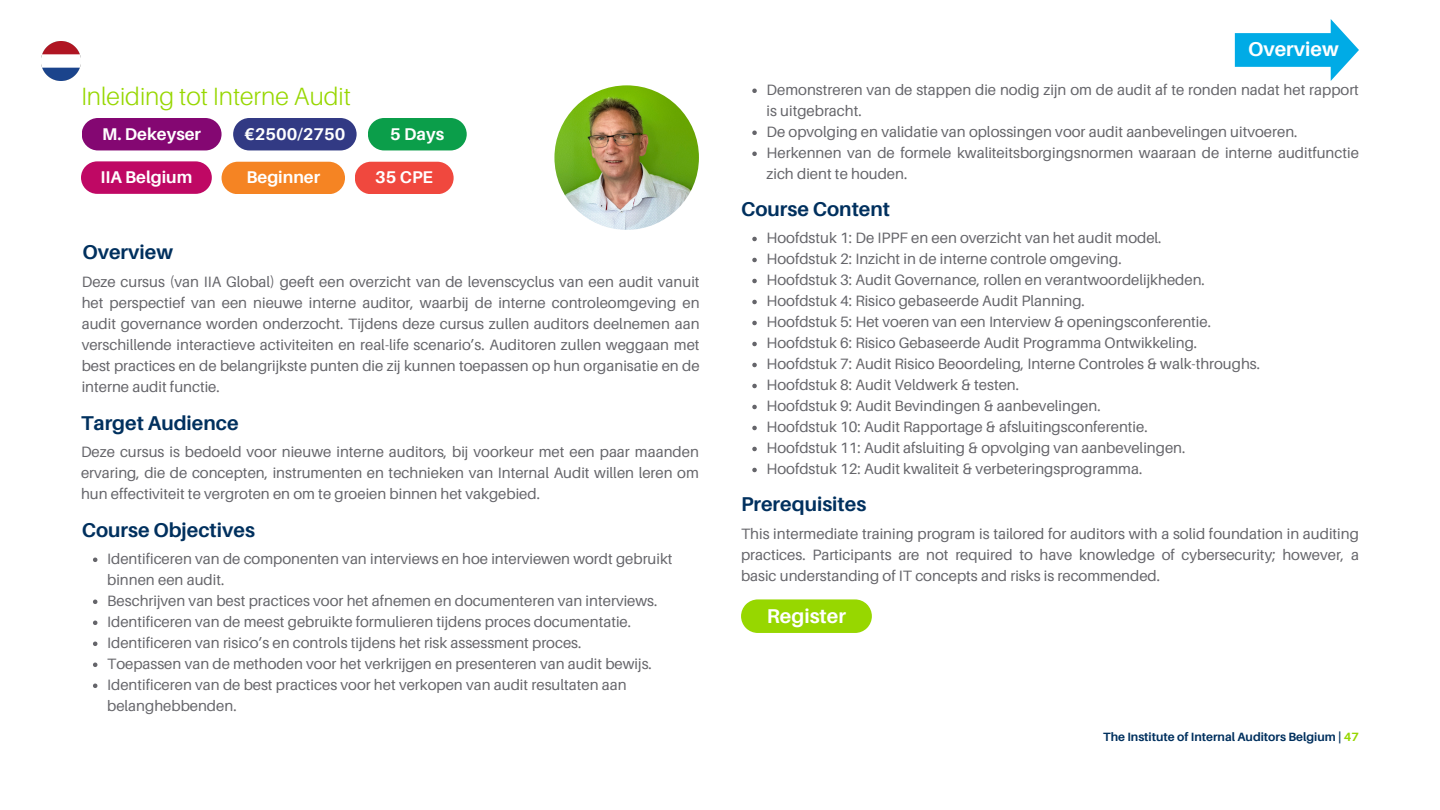
<style>
.page{position:relative;width:1440px;height:810px;background:#fff}
.page>*{position:absolute;margin:0;border:0;box-sizing:border-box;transform-origin:0 0}
.t1{font:300 25px "Aileron";color:#97d700}
.t2{font:700 20px "Aileron";color:#00305e}
.t3{font:700 20px "Aileron";color:#fff}
.t4{font:700 17px "Aileron";color:#fff}
.t5{font:15px/21px "Aileron";color:#65656a;text-align:justify}
.t6{font:700 12px "Aileron";color:#00305e}
.s1{color:#97d700}
</style>
<div class="page">
<div style="left:368px;top:118px;width:99px;height:32px;background:#0b9e4a;border-radius:16px"></div>
<div style="left:233px;top:118px;width:124px;height:32px;background:#323a84;border-radius:16px"></div>
<div style="left:82px;top:118px;width:140px;height:32px;background:#840772;border-radius:16px"></div>
<div style="left:81px;top:161px;width:131px;height:33px;background:#bf0864;border-radius:16px"></div>
<div style="left:222px;top:162px;width:123px;height:32px;background:#f58423;border-radius:16px"></div>
<svg style="left:741px;top:599px;width:131px;height:34px;background:#9ed911"></svg>
<img style="left:554px;top:85px;width:145px;height:145px;border-radius:50%">
<svg style="left:1235px;top:19px;width:124px;height:62px"></svg>
<div style="left:355px;top:162px;width:99px;height:32px;background:#f0483e;border-radius:16px"></div>
<img style="left:41px;top:41px;width:40px;height:40px">
<svg style="left:93px;top:558px;width:4px;height:4px"></svg>
<svg style="left:93px;top:600px;width:4px;height:4px"></svg>
<svg style="left:93px;top:621px;width:4px;height:4px"></svg>
<svg style="left:93px;top:642px;width:4px;height:4px"></svg>
<svg style="left:93px;top:663px;width:4px;height:4px"></svg>
<svg style="left:93px;top:684px;width:4px;height:4px"></svg>
<svg style="left:752px;top:237px;width:5px;height:4px"></svg>
<svg style="left:752px;top:258px;width:5px;height:4px"></svg>
<svg style="left:752px;top:279px;width:5px;height:4px"></svg>
<svg style="left:752px;top:300px;width:5px;height:4px"></svg>
<svg style="left:752px;top:321px;width:5px;height:4px"></svg>
<svg style="left:752px;top:342px;width:5px;height:4px"></svg>
<svg style="left:752px;top:363px;width:5px;height:4px"></svg>
<svg style="left:752px;top:384px;width:5px;height:4px"></svg>
<svg style="left:752px;top:405px;width:5px;height:4px"></svg>
<svg style="left:752px;top:426px;width:5px;height:4px"></svg>
<svg style="left:752px;top:447px;width:5px;height:4px"></svg>
<svg style="left:752px;top:468px;width:5px;height:4px"></svg>
<svg style="left:752px;top:89px;width:5px;height:4px"></svg>
<svg style="left:752px;top:131px;width:5px;height:4px"></svg>
<svg style="left:752px;top:152px;width:5px;height:4px"></svg>
<h1 class="t1" style="left:81px;top:81px;width:271px">Inleiding tot Interne Audit</h1>
<p class="t4" style="left:102px;top:123px;width:100px">M. Dekeyser</p>
<p class="t4" style="left:244px;top:123px;width:103px">€2500/2750</p>
<p class="t4" style="left:390px;top:123px;width:55px">5 Days</p>
<p class="t4" style="left:100px;top:167px;width:93px">IIA Belgium</p>
<p class="t4" style="left:246px;top:167px;width:75px">Beginner</p>
<p class="t4" style="left:375px;top:167px;width:59px">35 CPE</p>
<h2 class="t2" style="left:82px;top:240px;width:92px">Overview</h2>
<p class="t5" style="left:82px;top:271px;width:619px">Deze cursus (van IIA Global) geeft een overzicht van de levenscyclus van een audit vanuit het perspectief van een nieuwe interne auditor, waarbij de interne controleomgeving en audit governance worden onderzocht. Tijdens deze cursus zullen auditors deelnemen aan verschillende interactieve activiteiten en real-life scenario’s. Auditoren zullen weggaan met best practices en de belangrijkste punten die zij kunnen toepassen op hun organisatie en de interne audit functie.</p>
<h2 class="t2" style="left:81px;top:410px;width:159px">Target Audience</h2>
<p class="t5" style="left:81px;top:441px;width:619px">Deze cursus is bedoeld voor nieuwe interne auditors, bij voorkeur met een paar maanden ervaring, die de concepten, instrumenten en technieken van Internal Audit willen leren om hun effectiviteit te vergroten en om te groeien binnen het vakgebied.</p>
<h2 class="t2" style="left:82px;top:518px;width:175px">Course Objectives</h2>
<p class="t5" style="left:107px;top:548px;width:567px;text-align:left">Identificeren van de componenten van interviews en hoe interviewen wordt gebruikt binnen een audit.<br>Beschrijven van best practices voor het afnemen en documenteren van interviews.<br>Identificeren van de meest gebruikte formulieren tijdens proces documentatie.<br>Identificeren van risico’s en controls tijdens het risk assessment proces.<br>Toepassen van de methoden voor het verkrijgen en presenteren van audit bewijs.<br>Identificeren van de best practices voor het verkopen van audit resultaten aan belanghebbenden.</p>
<h2 class="t3" style="left:1248px;top:37px;width:92px">Overview</h2>
<p class="t5" style="left:767px;top:79px;width:594px;text-align:left">Demonstreren van de stappen die nodig zijn om de audit af te ronden nadat het rapport is uitgebracht.<br>De opvolging en validatie van oplossingen voor audit aanbevelingen uitvoeren.<br>Herkennen van de formele kwaliteitsborgingsnormen waaraan de interne auditfunctie zich dient te houden.</p>
<h2 class="t2" style="left:741px;top:197px;width:151px">Course Content</h2>
<p class="t5" style="left:767px;top:227px;width:495px;text-align:left">Hoofdstuk 1: De IPPF en een overzicht van het audit model.<br>Hoofdstuk 2: Inzicht in de interne controle omgeving.<br>Hoofdstuk 3: Audit Governance, rollen en verantwoordelijkheden.<br>Hoofdstuk 4: Risico gebaseerde Audit Planning.<br>Hoofdstuk 5: Het voeren van een Interview &amp; openingsconferentie.<br>Hoofdstuk 6: Risico Gebaseerde Audit Programma Ontwikkeling.<br>Hoofdstuk 7: Audit Risico Beoordeling, Interne Controles &amp; walk-throughs.<br>Hoofdstuk 8: Audit Veldwerk &amp; testen.<br>Hoofdstuk 9: Audit Bevindingen &amp; aanbevelingen.<br>Hoofdstuk 10: Audit Rapportage &amp; afsluitingsconferentie.<br>Hoofdstuk 11: Audit afsluiting &amp; opvolging van aanbevelingen.<br>Hoofdstuk 12: Audit kwaliteit &amp; verbeteringsprogramma.</p>
<h2 class="t2" style="left:741px;top:492px;width:127px">Prerequisites</h2>
<p class="t5" style="left:741px;top:523px;width:619px">This intermediate training program is tailored for auditors with a solid foundation in auditing practices. Participants are not required to have knowledge of cybersecurity; however, a basic understanding of IT concepts and risks is recommended.</p>
<h2 class="t3" style="left:767px;top:603px;width:81px">Register</h2>
<p class="t6" style="left:1103px;top:729px;width:257px">The Institute of Internal Auditors Belgium | <span class="s1">47</span></p>
</div>
